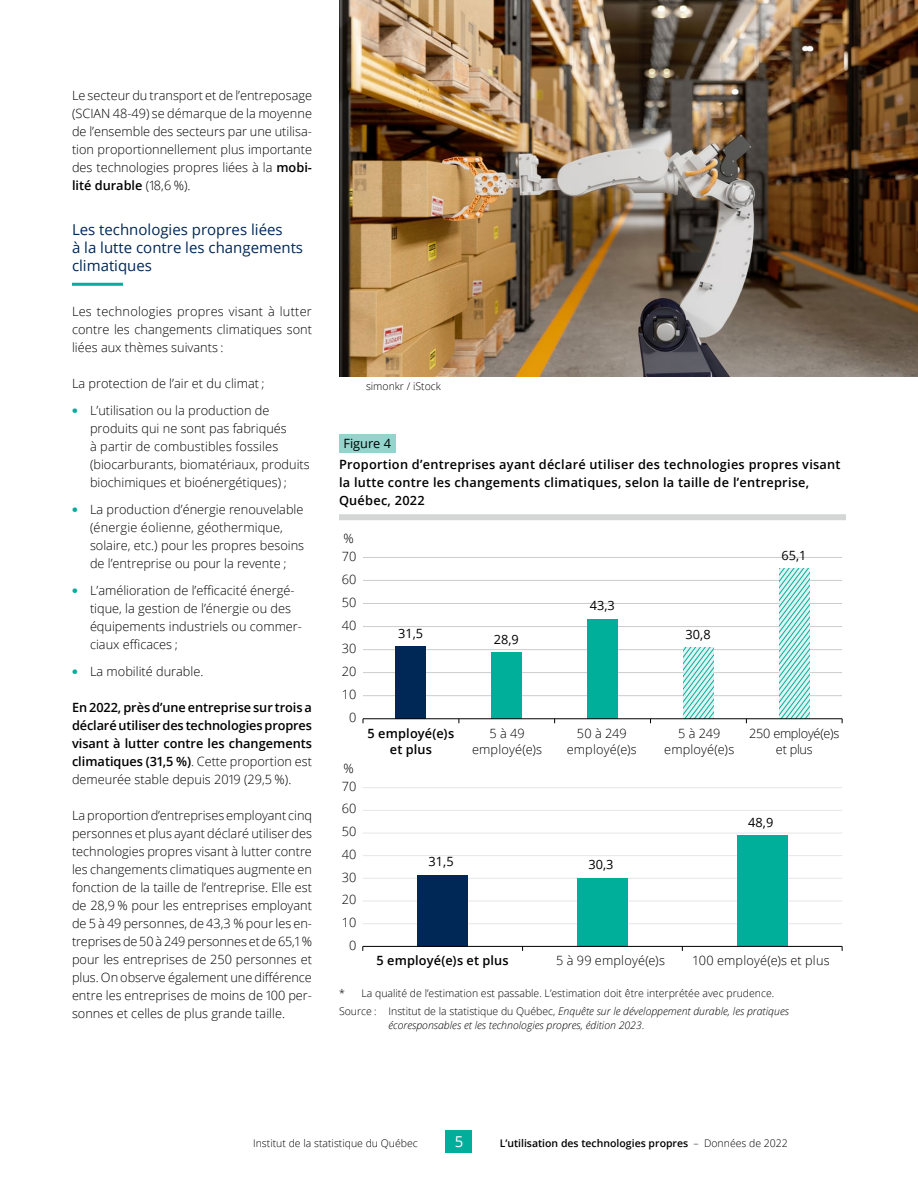
<style>
.page{position:relative;width:918px;height:1188px;background:#fff}
.page>*{position:absolute;margin:0;border:0;box-sizing:border-box;transform-origin:0 0}
.t1{font:15px/18px "Open Sans";color:#002856}
.t2{font:15px "Open Sans";color:#fff}
.t3{font:300 12.75px/18px "Open Sans";color:#000}
.t4{font:600 12.75px/18px "Open Sans";letter-spacing:.02em;color:#000;text-align:justify}
.t5{font:12.75px "Open Sans";letter-spacing:.005em;color:#000}
.t6{font:300 12.75px/16.5px "Open Sans";letter-spacing:-.02em;color:#000;text-align:center}
.t7{font:300 10.5px/18px "Open Sans";color:#000}
.t8{font:italic 300 10.5px "Open Sans";color:#000}
.t9{font:600 10.5px "Open Sans";color:#000}
.s1{font-weight:600}
.s2{font-weight:300}
.s3{font-style:italic}
.s4{font-style:normal}
</style>
<div class="page">
<div style="left:446px;top:1130px;width:26px;height:23px;background:#00ae9b"></div>
<hr style="left:72px;top:283px;width:51px;height:3px;background:#00ae9b">
<img style="left:339px;top:0;width:579px;height:376px">
<div style="left:339px;top:434px;width:57px;height:19px;background:#94d4cc"></div>
<div style="left:339px;top:514px;width:507px;height:6px;background:#d4d5d5"></div>
<hr style="left:363px;top:557px;width:479px;height:1px;background:#ccc">
<hr style="left:363px;top:580px;width:479px;height:1px;background:#ccc">
<hr style="left:363px;top:603px;width:479px;height:1px;background:#ccc">
<hr style="left:363px;top:626px;width:479px;height:1px;background:#ccc">
<hr style="left:363px;top:649px;width:479px;height:1px;background:#ccc">
<hr style="left:363px;top:672px;width:479px;height:1px;background:#ccc">
<hr style="left:363px;top:695px;width:479px;height:1px;background:#ccc">
<div style="left:396px;top:646px;width:30px;height:73px;background:#002856"></div>
<div style="left:492px;top:652px;width:30px;height:67px;background:#00af9a"></div>
<div style="left:588px;top:619px;width:30px;height:100px;background:#00af9a"></div>
<svg style="left:683px;top:648px;width:30px;height:71px;background:#a2dfd8"></svg>
<svg style="left:779px;top:569px;width:30px;height:150px;background:#a3e0d9"></svg>
<hr style="left:363px;top:719px;width:479px;height:1px;background:#000">
<hr style="left:363px;top:787px;width:479px;height:1px;background:#e7e6e5">
<hr style="left:363px;top:810px;width:479px;height:1px;background:#e7e6e5">
<hr style="left:363px;top:833px;width:479px;height:1px;background:#e7e6e5">
<hr style="left:363px;top:855px;width:479px;height:1px;background:#e7e6e5">
<hr style="left:363px;top:878px;width:479px;height:1px;background:#e7e6e5">
<hr style="left:363px;top:901px;width:479px;height:1px;background:#e7e6e5">
<hr style="left:363px;top:923px;width:479px;height:1px;background:#e7e6e5">
<div style="left:577px;top:878px;width:50px;height:68px;background:#00af9a"></div>
<div style="left:737px;top:836px;width:50px;height:110px;background:#00af9a"></div>
<div style="left:418px;top:875px;width:50px;height:71px;background:#002856"></div>
<hr style="left:363px;top:946px;width:479px;height:1px;background:#000">
<p class="t3" style="left:72px;top:86px;width:242px;text-align:justify">Le secteur du transport et de l’entreposage (SCIAN 48-49) se démarque de la moyenne de l’ensemble des secteurs par une utilisa&shy;tion proportionnellement plus importante des technologies propres liées à la <span class="s1">mobi&shy;lité durable</span> (18,6 %).</p>
<p class="t1" style="left:72px;top:220px;width:233px">Les technologies propres liées<br>à la lutte contre les changements climatiques</p>
<p class="t3" style="left:72px;top:302px;width:242px;text-align:justify">Les technologies propres visant à lutter contre les changements climatiques sont liées aux thèmes suivants :</p>
<p class="t3" style="left:90px;top:369px;width:181px;line-height:27px;text-indent:-18px">La protection de l’air et du climat ;<br>L’utilisation ou la production de</p>
<p class="t3" style="left:90px;top:419px;width:221px">produits qui ne sont pas fabriqués<br>à partir de combustibles fossiles (biocarburants, biomatériaux, produits biochimiques et bioénergétiques) ;</p>
<p class="t3" style="left:90px;top:500px;width:216px">La production d’énergie renouvelable (énergie éolienne, géothermique, solaire, etc.) pour les propres besoins de l’entreprise ou pour la revente ;</p>
<p class="t3" style="left:90px;top:581px;width:213px">L’amélioration de l’efficacité énergé&shy;tique, la gestion de l’énergie ou des équipements industriels ou commer&shy;ciaux efficaces ;</p>
<p class="t3" style="left:90px;top:662px;width:115px">La mobilité durable.</p>
<p class="t4" style="left:72px;top:698px;width:242px">En 2022, près d’une entreprise sur trois a déclaré utiliser des technologies propres visant à lutter contre les changements climatiques (31,5 %)<span class="s2">. Cette proportion est demeurée stable depuis 2019 (29,5 %).</span></p>
<p class="t3" style="left:72px;top:806px;width:242px;text-align:justify">La proportion d’entreprises employant cinq personnes et plus ayant déclaré utiliser des technologies propres visant à lutter contre les changements climatiques augmente en fonction de la taille de l’entreprise. Elle est de 28,9 % pour les entreprises employant de 5 à 49 personnes, de 43,3 % pour les en&shy;treprises de 50 à 249 personnes et de 65,1 % pour les entreprises de 250 personnes et plus. On observe également une différence entre les entreprises de moins de 100 per&shy;sonnes et celles de plus grande taille.</p>
<p class="t7" style="left:366px;top:377px;width:76px">simonkr / iStock</p>
<p class="t5" style="left:344px;top:435px;width:49px">Figure 4</p>
<p class="t4" style="left:339px;top:455px;width:503px;text-align:left">Proportion d’entreprises ayant déclaré utiliser des technologies propres visant la lutte contre les changements climatiques, selon la taille de l’entreprise,<br>Québec, 2022</p>
<p class="t3" style="left:344px;top:529px;width:12px">%</p>
<p class="t3" style="left:342px;top:547px;width:16px">70</p>
<p class="t3" style="left:342px;top:570px;width:16px">60</p>
<p class="t3" style="left:342px;top:593px;width:16px">50</p>
<p class="t3" style="left:342px;top:616px;width:16px">40</p>
<p class="t3" style="left:342px;top:639px;width:16px">30</p>
<p class="t3" style="left:342px;top:662px;width:16px">20</p>
<p class="t3" style="left:342px;top:685px;width:16px">10</p>
<p class="t3" style="left:349px;top:708px;width:9px">0</p>
<p class="t3" style="left:344px;top:759px;width:12px">%</p>
<p class="t3" style="left:342px;top:777px;width:16px">70</p>
<p class="t3" style="left:342px;top:800px;width:16px">60</p>
<p class="t3" style="left:342px;top:822px;width:16px">50</p>
<p class="t3" style="left:342px;top:845px;width:16px">40</p>
<p class="t3" style="left:342px;top:868px;width:16px">30</p>
<p class="t3" style="left:342px;top:890px;width:16px">20</p>
<p class="t3" style="left:342px;top:913px;width:16px">10</p>
<p class="t3" style="left:349px;top:936px;width:9px">0</p>
<p class="t5" style="left:398px;top:624px;width:27px">31,5</p>
<p class="t5" style="left:494px;top:630px;width:27px">28,9</p>
<p class="t5" style="left:590px;top:597px;width:27px">43,3</p>
<p class="t5" style="left:686px;top:626px;width:27px">30,8</p>
<p class="t5" style="left:781px;top:547px;width:27px">65,1</p>
<p class="t4" style="left:368px;top:724px;width:88px;line-height:16.5px;text-align:center">5 employé(e)s et plus</p>
<p class="t3" style="left:472px;top:724px;width:72px;line-height:16.5px;text-align:center">5 à 49 employé(e)s</p>
<p class="t3" style="left:567px;top:724px;width:72px;line-height:16.5px;text-align:center">50 à 249 employé(e)s</p>
<p class="t3" style="left:664px;top:724px;width:72px;line-height:16.5px;text-align:center">5 à 249 employé(e)s</p>
<p class="t6" style="left:749px;top:724px;width:92px">250 employé(e)s et plus</p>
<p class="t5" style="left:429px;top:853px;width:27px">31,5</p>
<p class="t5" style="left:588px;top:856px;width:27px">30,3</p>
<p class="t5" style="left:748px;top:814px;width:27px">48,9</p>
<p class="t4" style="left:377px;top:951px;width:134px">5 employé(e)s et plus</p>
<p class="t3" style="left:556px;top:951px;width:110px">5 à 99 employé(e)s</p>
<p class="t3" style="left:692px;top:951px;width:139px">100 employé(e)s et plus</p>
<p class="t7" style="left:339px;top:984px;width:452px">* La qualité de l’estimation est passable. L’estimation doit être interprétée avec prudence.<br>Source : Institut de la statistique du Québec, <span class="s3">Enquête sur le développement durable, les pratiques</span></p>
<p class="t8" style="left:388px;top:1018px;width:257px">écoresponsables et les technologies propres, édition 2023<span class="s4">.</span></p>
<p class="t7" style="left:253px;top:1134px;width:166px">Institut de la statistique du Québec</p>
<p class="t2" style="left:455px;top:1131px;width:10px">5</p>
<p class="t9" style="left:500px;top:1136px;width:290px">L’utilisation des technologies propres <span class="s2">– Données de 2022</span></p>
</div>
